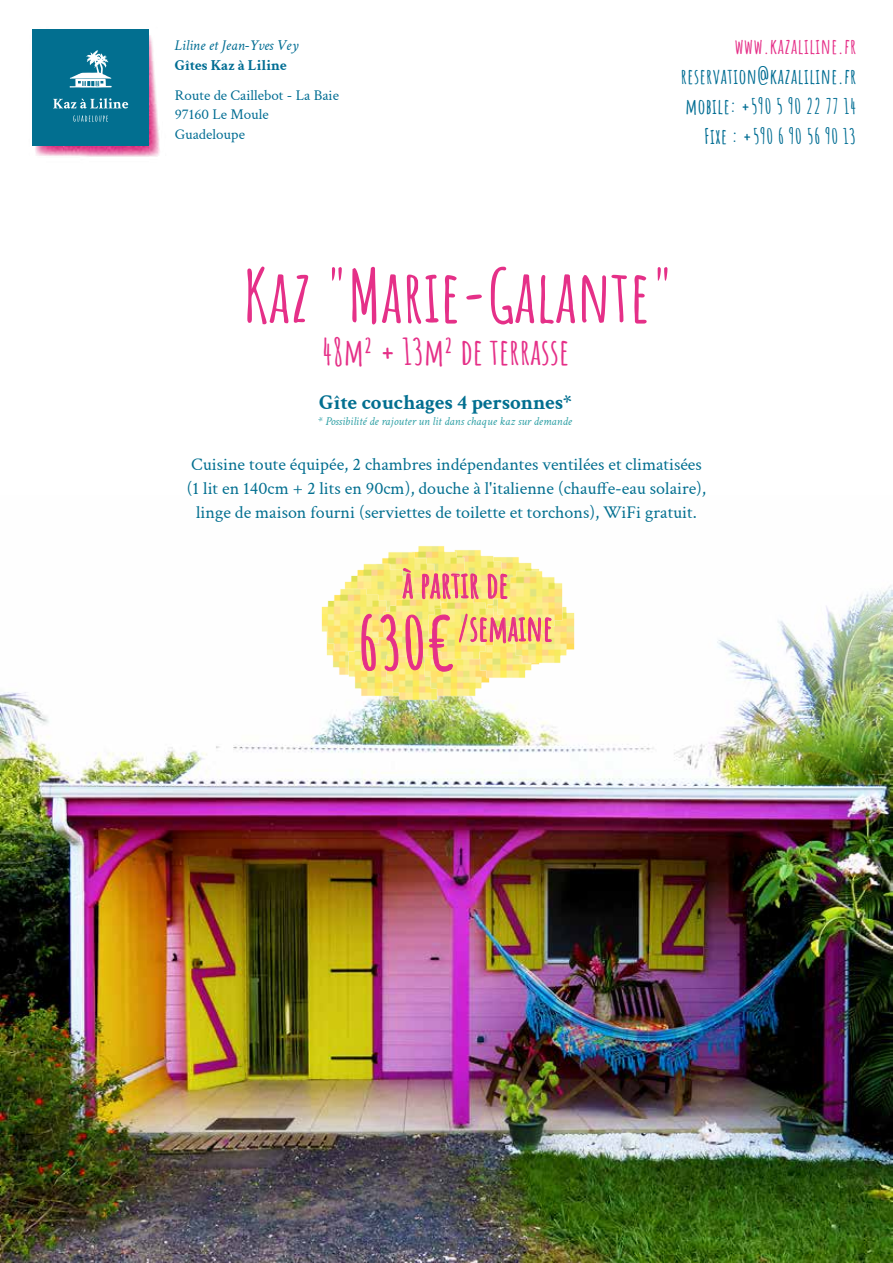
<style>
.page{position:relative;width:893px;height:1263px;background:#fff}
.page>*{position:absolute;margin:0;border:0;box-sizing:border-box;transform-origin:0 0}
.t1{font:700 72px "Amatic SC";color:#e53088}
.t2{font:700 36px "Amatic SC";color:#e53088}
.t3{font:700 34.95px "Amatic SC";color:#e53088}
.t4{font:700 21px/30px "Amatic SC";letter-spacing:.025em;color:#006d93;text-align:right}
.t5{font:700 21px "Crimson Text";color:#026f90}
.t6{font:700 21px "Amatic SC";letter-spacing:.025em;color:#e53088}
.t7{font:18px/24px "Crimson Text";color:#026f90;text-align:center}
.t8{font:15px/19.5px "Crimson Text";color:#006d93}
.t9{font:italic 15px "Crimson Text";color:#006d93}
.t10{font:700 15px "Crimson Text";color:#006d93}
.t11{font:italic 12px "Crimson Text";color:#2ea0a5}
.s1{font-size:72px}
</style>
<div class="page">
<img style="left:0;top:769px;width:893px;height:494px">
<img style="left:0;top:585px;width:893px;height:184px">
<img style="left:35px;top:35px;width:125px;height:122px">
<div style="left:32px;top:29px;width:117px;height:117px;background:#026f90"></div>
<svg style="left:70px;top:50px;width:42px;height:38px"></svg>
<svg style="left:53px;top:98px;width:75px;height:10px"></svg>
<svg style="left:73px;top:115px;width:35px;height:7px"></svg>
<img style="left:320px;top:657px;width:21px;height:23px">
<img style="left:341px;top:657px;width:153px;height:44px">
<img style="left:379px;top:661px;width:76px;height:44px">
<img style="left:467px;top:658px;width:76px;height:25px">
<img style="left:502px;top:595px;width:76px;height:74px">
<img style="left:505px;top:557px;width:27px;height:9px">
<img style="left:505px;top:566px;width:62px;height:73px">
<img style="left:468px;top:550px;width:37px;height:63px">
<img style="left:418px;top:546px;width:50px;height:27px">
<img style="left:388px;top:547px;width:51px;height:41px">
<img style="left:344px;top:558px;width:70px;height:30px">
<img style="left:314px;top:584px;width:77px;height:73px">
<img style="left:376px;top:588px;width:46px;height:73px">
<img style="left:422px;top:591px;width:76px;height:74px">
<svg style="left:402px;top:568px;width:11px;height:31px"></svg>
<svg style="left:422px;top:573px;width:57px;height:27px"></svg>
<svg style="left:487px;top:573px;width:21px;height:26px"></svg>
<svg style="left:361px;top:613px;width:38px;height:58px"></svg>
<svg style="left:405px;top:614px;width:18px;height:56px"></svg>
<svg style="left:429px;top:614px;width:24px;height:58px"></svg>
<svg style="left:459px;top:613px;width:93px;height:45px"></svg>
<p class="t9" style="left:175px;top:35px;width:126px">Liline et Jean-Yves Vey</p>
<p class="t10" style="left:175px;top:54px;width:114px">Gîtes Kaz à Liline</p>
<p class="t8" style="left:175px;top:85px;width:166px">Route de Caillebot - La Baie<br>97160 Le Moule<br>Guadeloupe</p>
<p class="t6" style="left:735px;top:30px;width:123px">www.kazaliline.fr</p>
<p class="t4" style="left:681px;top:60px;width:177px">reservation@kazaliline.fr mobile: +590 5 90 22 77 14<br>Fixe : +590 6 90 56 90 13</p>
<h1 class="t1" style="left:243px;top:241px;width:432px">Kaz "Marie-Galante"</h1>
<h2 class="t2" style="left:322px;top:324px;width:249px">48m² + 13m² de terrasse</h2>
<p class="t5" style="left:319px;top:386px;width:254px">Gîte couchages 4 personnes*</p>
<p class="t11" style="left:319px;top:413px;width:255px">* Possibilité de rajouter un lit dans chaque kaz sur demande</p>
<p class="t7" style="left:187px;top:451px;width:521px">Cuisine toute équipée, 2 chambres indépendantes ventilées et climatisées (1 lit en 140cm + 2 lits en 90cm), douche à l'italienne (chauffe-eau solaire), linge de maison fourni (serviettes de toilette et torchons), WiFi gratuit.</p>
<h2 class="t2" style="left:403px;top:557px;width:108px">à partir de</h2>
<h3 class="t3" style="left:358px;top:601px;width:196px"><span class="s1">630€</span>/semaine</h3>
</div>
